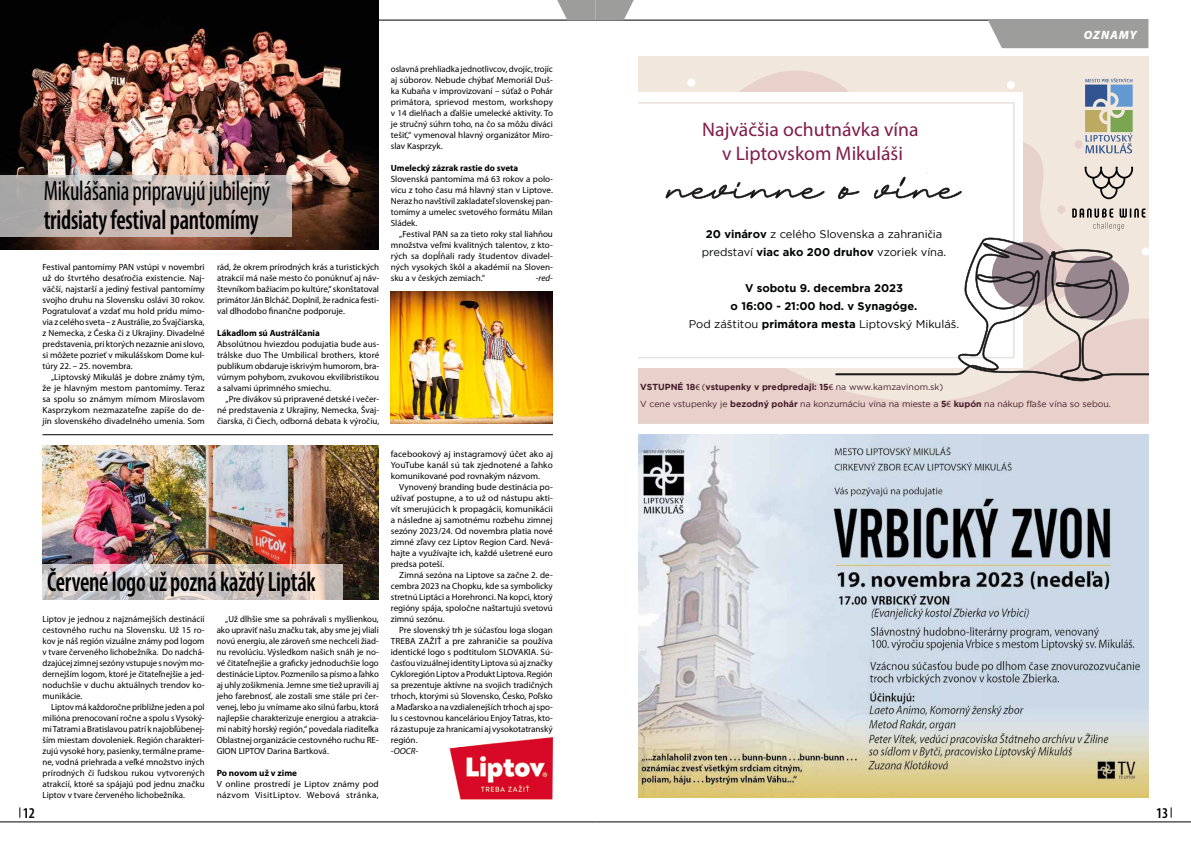
<style>
.page{position:relative;width:1191px;height:842px;background:#fff}
.page>*{position:absolute;margin:0;border:0;box-sizing:border-box;transform-origin:0 0}
.t1{font:600 condensed 28px "Myriad Pro";letter-spacing:-.01em;color:#000;scale:.85 1}
.t2{font:condensed 28px "Myriad Pro";letter-spacing:-.01em;color:#000;scale:.85 1}
.t3{font:900 19.7px/23.6px "Inter";color:#7f1d4a;text-align:center}
.t4{font:600 condensed 15px "Myriad Pro";color:#000}
.t5{font:italic 900 12px "Myriad Pro";letter-spacing:.08em;color:#fff}
.t6{font:700 11.2px/18px "Gotham";color:#010202;text-align:center}
.t7{font:11.2px/18px "Gotham";color:#010202;text-align:center}
.t8{font:9px/11px "Myriad Pro";color:#000;text-align:justify}
.t9{font:700 9px "Myriad Pro";color:#000}
.t10{font:italic 9px "Myriad Pro";color:#000}
.t11{font:8.8px/16.3px "Gotham";color:#451b2a}
.s1{font-weight:700}
.s2{font-family:"Myriad Pro"}
.s3{font-weight:400}
</style>
<div class="page">
<hr style="left:43px;top:20px;width:552px;height:1px;background:#000">
<hr style="left:0;top:822px;width:595px;height:1px;background:#000">
<hr style="left:595px;top:822px;width:596px;height:1px;background:#000">
<hr style="left:595px;top:20px;width:553px;height:1px;background:#000">
<svg style="left:553px;top:0;width:85px;height:20px"></svg>
<div style="left:987px;top:20px;width:161px;height:28px;background:#9d9d9c"></div>
<img style="left:638px;top:435px;width:510px;height:363px">
<div style="left:638px;top:57px;width:510px;height:367px;background:#f1e7dd"></div>
<svg style="left:638px;top:368px;width:510px;height:56px;fill:#e7d1ca"></svg>
<div style="left:638px;top:93px;width:384px;height:275px;background:#fff"></div>
<svg style="left:638px;top:102px;width:362px;height:256px"></svg>
<svg style="left:1000px;top:78px;width:146px;height:159px"></svg>
<img style="left:638px;top:71px;width:212px;height:39px">
<svg style="left:665px;top:182px;width:159px;height:17px"></svg>
<svg style="left:838px;top:186px;width:21px;height:13px"></svg>
<svg style="left:874px;top:175px;width:88px;height:24px"></svg>
<svg style="left:835px;top:237px;width:313px;height:144px"></svg>
<img style="left:0;top:0;width:379px;height:249px">
<svg style="left:0;top:175px;width:292px;height:62px;background:#bfb5b2"></svg>
<img style="left:391px;top:292px;width:162px;height:132px">
<img style="left:449px;top:737px;width:104px;height:63px">
<img style="left:43px;top:446px;width:336px;height:154px">
<svg style="left:43px;top:564px;width:300px;height:36px;background:#cec6c3"></svg>
<hr style="left:43px;top:434px;width:510px;height:1px;background:#000">
<h1 class="t2" style="left:44px;top:174px;width:268px">Mikulášania pripravujú jubilejný</h1>
<h1 class="t1" style="left:44px;top:202px;width:254px">tridsiaty festival pantomímy</h1>
<p class="t8" style="left:43px;top:261px;width:164px">Festival pantomímy PAN vstúpi v novembri už do štvrtého desaťročia existencie. Naj&shy;väčší, najstarší a jediný festival pantomímy svojho druhu na Slovensku oslávi 30 rokov.<br>Pogratulovať a vzdať mu hold prídu mímo&shy;via z celého sveta – z Austrálie, zo Švajčiarska, z Nemecka, z Česka či z Ukrajiny. Divadelné predstavenia, pri ktorých nezaznie ani slovo, si môžete pozrieť v mikulášskom Dome kul&shy;túry 22. – 25. novembra.</p>
<p class="t8" style="left:43px;top:371px;width:164px;text-indent:9px">„Liptovský Mikuláš je dobre známy tým, že je hlavným mestom pantomímy. Teraz sa spolu so známym mímom Miroslavom Kasprzykom nezmazateľne zapíše do de&shy;jín slovenského divadelného umenia. Som</p>
<p class="t8" style="left:217px;top:261px;width:164px">rád, že okrem prírodných krás a turistických atrakcií má naše mesto čo ponúknuť aj náv&shy;števníkom bažiacim po kultúre,“ skonštatoval primátor Ján Blcháč. Doplnil, že radnica festi&shy;val dlhodobo finančne podporuje.</p>
<p class="t9" style="left:217px;top:327px;width:104px">Lákadlom sú Austrálčania</p>
<p class="t8" style="left:217px;top:338px;width:164px">Absolútnou hviezdou podujatia bude aus&shy;trálske duo The Umbilical brothers, ktoré publikum obdaruje iskrivým humorom, bra&shy;vúrnym pohybom, zvukovou ekvilibristikou a salvami úprimného smiechu.</p>
<p class="t8" style="left:217px;top:393px;width:164px;text-indent:9px">„Pre divákov sú pripravené detské i večer&shy;né predstavenia z Ukrajiny, Nemecka, Švaj&shy;čiarska, či Čiech, odborná debata k výročiu,</p>
<h1 class="t1" style="left:47px;top:565px;width:318px">Červené logo už pozná každý Lipták</h1>
<p class="t8" style="left:43px;top:613px;width:164px">Liptov je jednou z najznámejších destinácií cestovného ruchu na Slovensku. Už 15 ro&shy;kov je náš región vizuálne známy pod logom v tvare červeného lichobežníka. Do nadchá&shy;dzajúcej zimnej sezóny vstupuje s novým mo&shy;dernejším logom, ktoré je čitateľnejšie a jed&shy;noduchšie v duchu aktuálnych trendov ko&shy;munikácie.</p>
<p class="t8" style="left:43px;top:701px;width:164px;text-indent:9px">Liptov má každoročne približne jeden a pol milióna prenocovaní ročne a spolu s Vysoký&shy;mi Tatrami a Bratislavou patrí k najobľúbenej&shy;ším miestam dovoleniek. Región charakteri&shy;zujú vysoké hory, pasienky, termálne prame&shy;ne, vodná priehrada a veľké množstvo iných prírodných či ľudskou rukou vytvorených atrakcií, ktoré sa spájajú pod jednu značku Liptov v tvare červeného lichobežníka.</p>
<p class="t8" style="left:217px;top:613px;width:164px;text-indent:9px">„Už dlhšie sme sa pohrávali s myšlienkou, ako upraviť našu značku tak, aby sme jej vliali novú energiu, ale zároveň sme nechceli žiad&shy;nu revolúciu. Výsledkom našich snáh je no&shy;vé čitateľnejšie a graficky jednoduchšie logo destinácie Liptov. Pozmenilo sa písmo a ľahko aj uhly zošikmenia. Jemne sme tiež upravili aj jeho farebnosť, ale zostali sme stále pri čer&shy;venej, lebo ju vnímame ako silnú farbu, ktorá najlepšie charakterizuje energiou a atrakcia&shy;mi nabitý horský región,“ povedala riaditeľka Oblastnej organizácie cestovného ruchu RE-GION LIPTOV Darina Bartková.</p>
<p class="t9" style="left:217px;top:767px;width:82px">Po novom už v zime</p>
<p class="t8" style="left:217px;top:778px;width:164px">V online prostredí je Liptov známy pod názvom VisitLiptov. Webová stránka,</p>
<p class="t8" style="left:391px;top:63px;width:164px">oslavná prehliadka jednotlivcov, dvojíc, trojíc aj súborov. Nebude chýbať Memoriál Duš&shy;ka Kubaňa v improvizovaní – súťaž o Pohár primátora, sprievod mestom, workshopy v 14 dielňach a ďalšie umelecké aktivity. To je stručný súhrn toho, na čo sa môžu diváci tešiť,“ vymenoval hlavný organizátor Miro&shy;slav Kasprzyk.</p>
<p class="t9" style="left:391px;top:162px;width:129px">Umelecký zázrak rastie do sveta</p>
<p class="t8" style="left:391px;top:173px;width:164px">Slovenská pantomíma má 63 rokov a polo&shy;vicu z toho času má hlavný stan v Liptove.<br>Neraz ho navštívil zakladateľ slovenskej pan&shy;tomímy a umelec svetového formátu Milan Sládek.</p>
<p class="t8" style="left:391px;top:228px;width:164px;text-indent:9px">„Festival PAN sa za tieto roky stal liahňou množstva veľmi kvalitných talentov, z kto&shy;rých sa dopĺňali rady študentov divadel&shy;ných vysokých škôl a akadémií na Sloven&shy;sku a v českých zemiach.“</p>
<p class="t10" style="left:536px;top:272px;width:19px">-red-</p>
<p class="t8" style="left:391px;top:448px;width:164px">facebookový aj instagramový účet ako aj YouTube kanál sú tak zjednotené a ľahko komunikované pod rovnakým názvom.</p>
<p class="t8" style="left:391px;top:481px;width:164px;text-indent:9px">Vynovený branding bude destinácia po&shy;užívať postupne, a to už od nástupu akti&shy;vít smerujúcich k propagácii, komunikácii a následne aj samotnému rozbehu zimnej sezóny 2023/24. Od novembra platia nové zimné zľavy cez Liptov Region Card. Nevá&shy;hajte a využívajte ich, každé ušetrené euro predsa poteší.</p>
<p class="t8" style="left:391px;top:569px;width:164px;text-indent:9px">Zimná sezóna na Liptove sa začne 2. de&shy;cembra 2023 na Chopku, kde sa symbolicky stretnú Liptáci a Horehronci. Na kopci, ktorý regióny spája, spoločne naštartujú svetovú zimnú sezónu.</p>
<p class="t8" style="left:391px;top:624px;width:164px;text-indent:9px">Pre slovenský trh je súčasťou loga slogan TREBA ZAŽIŤ a pre zahraničie sa používa identické logo s podtitulom SLOVAKIA. Sú&shy;časťou vizuálnej identity Liptova sú aj značky Cykloregión Liptov a Produkt Liptova. Región sa prezentuje aktívne na svojich tradičných trhoch, ktorými sú Slovensko, Česko, Poľsko a Maďarsko a na vzdialenejších trhoch aj spo&shy;lu s cestovnou kanceláriou Enjoy Tatras, kto&shy;rá zastupuje za hranicami aj vysokotatranský región.</p>
<p class="t10" style="left:391px;top:745px;width:29px">-OOCR-</p>
<h2 class="t3" style="left:702px;top:118px;width:218px">Najväčšia ochutnávka vína v Liptovskom Mikuláši</h2>
<p class="t7" style="left:701px;top:225px;width:246px"><span class="s1">20 vinárov</span> z celého Slovenska a zahrani<span class="s2">č</span>ia predstaví <span class="s1">viac ako 200 druhov</span> vzoriek vína.</p>
<p class="t6" style="left:689px;top:279px;width:272px">V sobotu 9. decembra 2023<br>o 16:00 - 21:00 hod. v Synagóge.<br><span class="s3">Pod záštitou</span> primátora mesta <span class="s3">Liptovský Mikuláš.</span></p>
<h3 class="t5" style="left:1083px;top:27px;width:55px">OZNAMY</h3>
<p class="t11" style="left:640px;top:379px;width:472px"><span class="s1">VSTUPNÉ 18</span><span class="s2">€</span> (<span class="s1">vstupenky v predpredaji: 15</span><span class="s2">€</span> na www.kamzavinom.sk)<br>V cene vstupenky je <span class="s1">bezodný pohár</span> na konzumáciu vína na mieste a <span class="s1">5</span><span class="s2">€</span> <span class="s1">kupón</span> na nákup f<span class="s2">ľ</span>aše vína so sebou.</p>
<h3 class="t4" style="left:23px;top:803px;width:14px">12</h3>
<h3 class="t4" style="left:1156px;top:803px;width:14px">13</h3>
</div>
